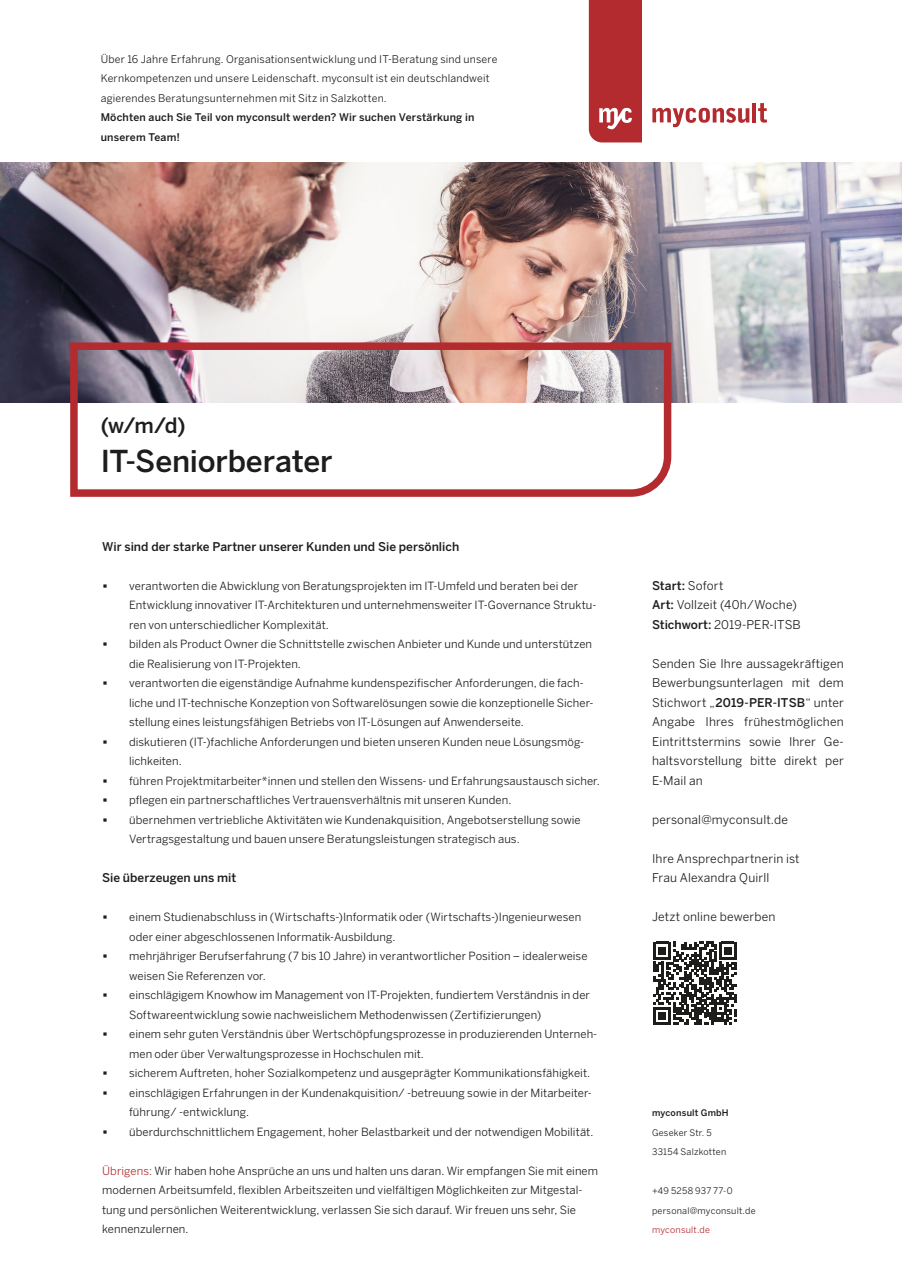
<style>
.page{position:relative;width:902px;height:1272px;background:#fff}
.page>*{position:absolute;margin:0;border:0;box-sizing:border-box;transform-origin:0 0}
.t1{font:500 30px "Benton Sans";letter-spacing:-.005em;color:#1d1d1b}
.t2{font:500 21px "Benton Sans";color:#1d1d1b}
.t3{font:12px/19.5px "Benton Sans";letter-spacing:.015em;color:#1d1d1b;text-align:justify}
.t4{font:500 12px "Benton Sans";color:#1d1d1b}
.t5{font:11.25px/19.5px "Benton Sans";letter-spacing:.005em;color:#1d1d1b}
.t6{font:10.5px/19.5px "Benton Sans";letter-spacing:.02em;color:#1d1d1b}
.t7{font:500 10.5px/19.5px "Benton Sans";letter-spacing:.015em;color:#1d1d1b}
.t8{font:9px "Benton Sans";letter-spacing:.025em;color:#1d1d1b}
.t9{font:500 9px "Benton Sans";letter-spacing:.02em;color:#1d1d1b}
.t10{font:9px "Benton Sans";letter-spacing:.02em;color:#b32b2f}
.s1{color:#b32b2f}
.s2{font-weight:400}
.s3{font-weight:500}
</style>
<div class="page">
<img style="left:0;top:163px;width:901px;height:239px">
<svg style="left:66px;top:339px;width:609px;height:158px"></svg>
<svg style="left:653px;top:941px;width:83px;height:83px"></svg>
<svg style="left:652px;top:108px;width:97px;height:19px"></svg>
<hr style="left:752px;top:103px;width:4px;height:19px;background:#b32b2f">
<svg style="left:758px;top:103px;width:8px;height:20px"></svg>
<svg style="left:588px;top:0;width:54px;height:142px;background:#b7383c"></svg>
<p class="t6" style="left:101px;top:49px;width:398px">Über 16 Jahre Erfahrung. Organisationsentwicklung und IT-Beratung sind unsere<br>Kernkompetenzen und unsere Leidenschaft. myconsult ist ein deutschlandweit agierendes Beratungsunternehmen mit Sitz in Salzkotten.</p>
<p class="t7" style="left:101px;top:108px;width:375px">Möchten auch Sie Teil von myconsult werden? Wir suchen Verstärkung in unserem Team!</p>
<p class="t2" style="left:101px;top:413px;width:86px">(w/m/d)</p>
<p class="t1" style="left:101px;top:444px;width:233px">IT-Seniorberater</p>
<p class="t4" style="left:102px;top:539px;width:358px">Wir sind der starke Partner unserer Kunden und Sie persönlich</p>
<p class="t5" style="left:129px;top:575px;width:468px">verantworten die Abwicklung von Beratungsprojekten im IT-Umfeld und beraten bei der<br>Entwicklung innovativer IT-Architekturen und unternehmensweiter IT-Governance Struktu&shy;ren von unterschiedlicher Komplexität.</p>
<p class="t5" style="left:129px;top:634px;width:464px">bilden als Product Owner die Schnittstelle zwischen Anbieter und Kunde und unterstützen die Realisierung von IT-Projekten.</p>
<p class="t5" style="left:129px;top:673px;width:466px">verantworten die eigenständige Aufnahme kundenspezifischer Anforderungen, die fach&shy;liche und IT-technische Konzeption von Softwarelösungen sowie die konzeptionelle Sicher&shy;stellung eines leistungsfähigen Betriebs von IT-Lösungen auf Anwenderseite.</p>
<p class="t5" style="left:129px;top:731px;width:456px">diskutieren (IT-)fachliche Anforderungen und bieten unseren Kunden neue Lösungsmög&shy;lichkeiten.</p>
<p class="t5" style="left:129px;top:770px;width:472px">führen Projektmitarbeiter*innen und stellen den Wissens- und Erfahrungsaustausch sicher.</p>
<p class="t5" style="left:129px;top:790px;width:384px">pflegen ein partnerschaftliches Vertrauensverhältnis mit unseren Kunden.</p>
<p class="t5" style="left:129px;top:809px;width:453px">übernehmen vertriebliche Aktivitäten wie Kundenakquisition, Angebotserstellung sowie<br>Vertragsgestaltung und bauen unsere Beratungsleistungen strategisch aus.</p>
<p class="t4" style="left:102px;top:870px;width:136px">Sie überzeugen uns mit</p>
<p class="t5" style="left:129px;top:907px;width:453px">einem Studienabschluss in (Wirtschafts-)Informatik oder (Wirtschafts-)Ingenieurwesen oder einer abgeschlossenen Informatik-Ausbildung.</p>
<p class="t5" style="left:129px;top:946px;width:460px">mehrjähriger Berufserfahrung (7 bis 10 Jahre) in verantwortlicher Position – idealerweise weisen Sie Referenzen vor.</p>
<p class="t5" style="left:129px;top:985px;width:462px">einschlägigem Knowhow im Management von IT-Projekten, fundiertem Verständnis in der<br>Softwareentwicklung sowie nachweislichem Methodenwissen (Zertifizierungen)</p>
<p class="t5" style="left:129px;top:1024px;width:469px">einem sehr guten Verständnis über Wertschöpfungsprozesse in produzierenden Unterneh&shy;men oder über Verwaltungsprozesse in Hochschulen mit.</p>
<p class="t5" style="left:129px;top:1063px;width:462px">sicherem Auftreten, hoher Sozialkompetenz und ausgeprägter Kommunikationsfähigkeit.</p>
<p class="t5" style="left:129px;top:1082px;width:464px">einschlägigen Erfahrungen in der Kundenakquisition/ -betreuung sowie in der Mitarbeiter&shy;führung/ -entwicklung.</p>
<p class="t5" style="left:129px;top:1121px;width:465px">überdurchschnittlichem Engagement, hoher Belastbarkeit und der notwendigen Mobilität.</p>
<p class="t5" style="left:102px;top:1160px;width:497px"><span class="s1">Übrigens:</span> Wir haben hohe Ansprüche an uns und halten uns daran. Wir empfangen Sie mit einem modernen Arbeitsumfeld, flexiblen Arbeitszeiten und vielfältigen Möglichkeiten zur Mitgestal&shy;tung und persönlichen Weiterentwicklung, verlassen Sie sich darauf. Wir freuen uns sehr, Sie kennenzulernen.</p>
<p class="t4" style="left:652px;top:578px;width:73px">Start: <span class="s2">Sofort</span></p>
<p class="t3" style="left:652px;top:595px;width:146px"><span class="s3">Art:</span> Vollzeit (40h/Woche)</p>
<p class="t3" style="left:652px;top:614px;width:150px"><span class="s3">Stichwort:</span> 2019-PER-ITSB</p>
<p class="t3" style="left:652px;top:653px;width:193px">Senden Sie Ihre aussagekräftigen Bewerbungsunterlagen mit dem Stichwort „<span class="s3">2019-PER-ITSB</span>“ unter Angabe Ihres frühestmöglichen Eintrittstermins sowie Ihrer Ge&shy;haltsvorstellung bitte direkt per E-Mail an</p>
<p class="t3" style="left:652px;top:809px;width:137px">personal@myconsult.de</p>
<p class="t3" style="left:652px;top:848px;width:149px">Ihre Ansprechpartnerin ist</p>
<p class="t3" style="left:652px;top:868px;width:119px">Frau Alexandra Quirll</p>
<p class="t3" style="left:652px;top:907px;width:125px">Jetzt online bewerben</p>
<p class="t9" style="left:652px;top:1107px;width:78px">myconsult GmbH</p>
<p class="t8" style="left:652px;top:1127px;width:61px">Geseker Str. 5</p>
<p class="t8" style="left:652px;top:1146px;width:76px">33154 Salzkotten</p>
<p class="t8" style="left:652px;top:1185px;width:82px">+49 5258 937 77-0</p>
<p class="t8" style="left:652px;top:1205px;width:105px">personal@myconsult.de</p>
<p class="t10" style="left:652px;top:1224px;width:59px">myconsult.de</p>
</div>
